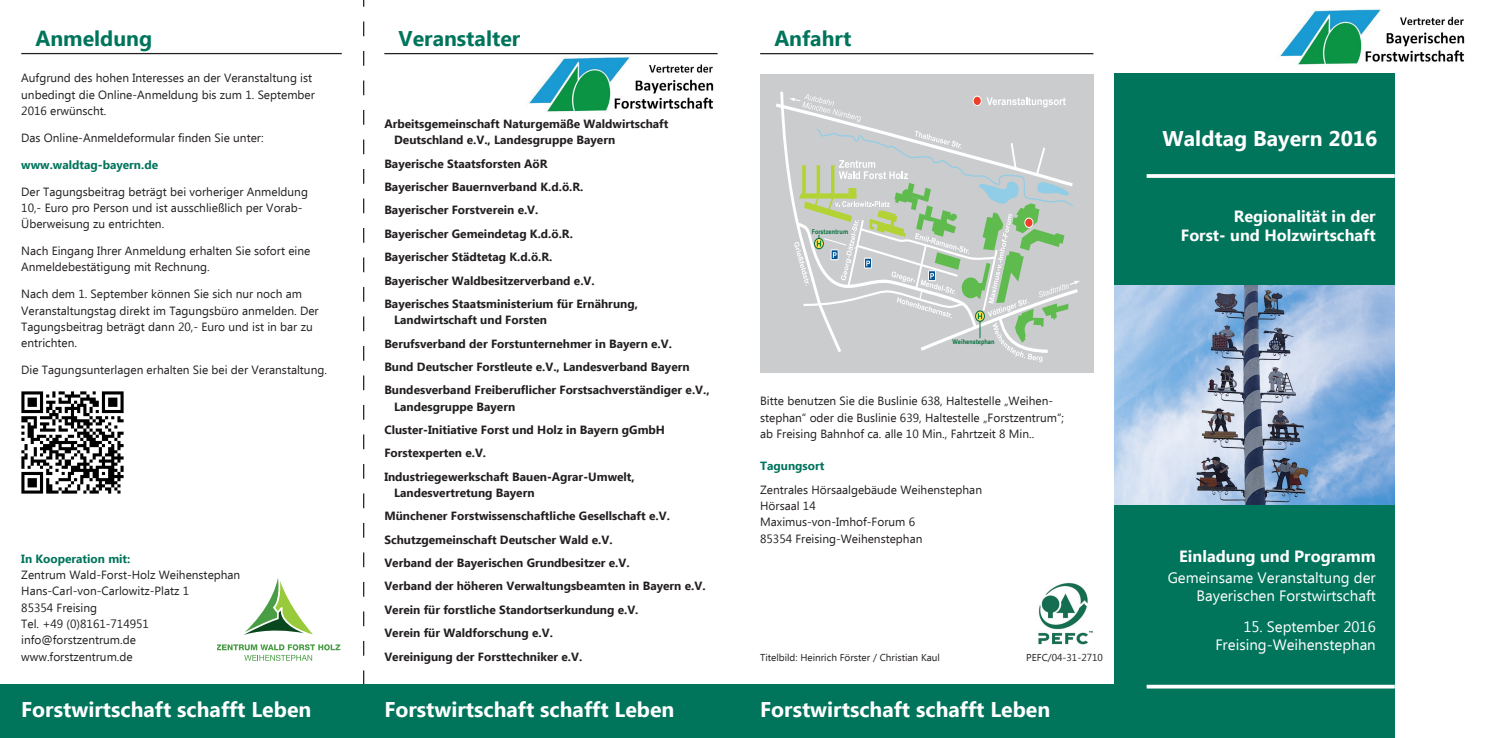
<style>
.page{position:relative;width:1487px;height:738px;background:#fff}
.page>*{position:absolute;margin:0;border:0;box-sizing:border-box;transform-origin:0 0}
.fließtext_8pt{font:700 21.25px "Ebrima";color:#fff}
.Headline_18pt{font:700 21.25px "Ebrima";color:#01745c}
.Headline_18pt-2{font:700 21.25px "Ebrima";color:#fff}
.t1{font:700 16.25px/19.5px "Ebrima";color:#fff;text-align:right}
.t2{font:15px/18px "Ebrima";color:#fff;text-align:right}
.Headline_17pt{font:700 11.88px/16.2px "Ebrima";color:#231f20}
.Headline_17pt-2{font:11.88px/16.2px "Ebrima";color:#231f20}
.Fließtext{font:11.88px/16.2px "Ebrima";color:#231f20}
.Headline_17pt-3{font:700 11.88px "Ebrima";color:#01745c}
.Headline_17pt-4{font:10px "Ebrima";color:#231f20}
.t3{font:700 7.12px "Corporate S";color:#006d38;scale:.87 1}
</style>
<div class="page">
<hr style="left:384px;top:53px;width:333px;height:1px;background:#231f20">
<hr style="left:760px;top:53px;width:333px;height:1px;background:#231f20">
<hr style="left:21px;top:53px;width:321px;height:1px;background:#231f20">
<div style="left:1114px;top:74px;width:280px;height:663px;background:#01745c"></div>
<svg style="left:1146px;top:174px;width:248px;height:4px"></svg>
<svg style="left:1146px;top:684px;width:248px;height:4px"></svg>
<svg style="left:363px;top:0;width:1px;height:684px"></svg>
<div style="left:760px;top:74px;width:333px;height:298px;background:#caccce"></div>
<svg style="left:776px;top:91px;width:304px;height:271px"></svg>
<div style="left:0;top:684px;width:1120px;height:53px;background:#01745c"></div>
<img style="left:1280px;top:9px;width:185px;height:56px">
<img style="left:529px;top:57px;width:185px;height:55px">
<svg style="left:245px;top:578px;width:68px;height:56px"></svg>
<svg style="left:218px;top:644px;width:122px;height:16px"></svg>
<img style="left:1114px;top:285px;width:280px;height:219px">
<img style="left:21px;top:391px;width:103px;height:103px">
<img style="left:1038px;top:582px;width:53px;height:62px">
<p class="Headline_18pt" style="left:35px;top:23px;width:118px">Anmeldung</p>
<p class="Headline_18pt" style="left:398px;top:23px;width:123px">Veranstalter</p>
<p class="Headline_18pt" style="left:774px;top:23px;width:78px">Anfahrt</p>
<p class="Headline_17pt-2" style="left:21px;top:71px;width:295px">Aufgrund des hohen Interesses an der Veranstaltung ist unbedingt die Online-Anmeldung bis zum 1. September<br>2016 erwünscht.</p>
<p class="Headline_17pt-2" style="left:21px;top:130px;width:244px">Das Online-Anmeldeformular finden Sie unter:</p>
<p class="Headline_17pt-3" style="left:21px;top:155px;width:138px">www.waldtag-bayern.de</p>
<p class="Headline_17pt-2" style="left:21px;top:184px;width:288px">Der Tagungsbeitrag beträgt bei vorheriger Anmeldung<br>10,- Euro pro Person und ist ausschließlich per Vorab-<br>Überweisung zu entrichten.</p>
<p class="Headline_17pt-2" style="left:21px;top:243px;width:290px">Nach Eingang Ihrer Anmeldung erhalten Sie sofort eine<br>Anmeldebestätigung mit Rechnung.</p>
<p class="Headline_17pt-2" style="left:21px;top:286px;width:299px">Nach dem 1. September können Sie sich nur noch am Veranstaltungstag direkt im Tagungsbüro anmelden. Der Tagungsbeitrag beträgt dann 20,- Euro und ist in bar zu entrichten.</p>
<p class="Headline_17pt-2" style="left:21px;top:362px;width:307px">Die Tagungsunterlagen erhalten Sie bei der Veranstaltung.</p>
<p class="Headline_17pt" style="left:394px;top:116px;width:276px;text-indent:-10px">Arbeitsgemeinschaft Naturgemäße Waldwirtschaft<br>Deutschland e.V., Landesgruppe Bayern</p>
<p class="Headline_17pt" style="left:384px;top:156px;width:165px">Bayerische Staatsforsten AöR</p>
<p class="Headline_17pt" style="left:384px;top:179px;width:201px">Bayerischer Bauernverband K.d.ö.R.</p>
<p class="Headline_17pt" style="left:384px;top:202px;width:156px">Bayerischer Forstverein e.V.</p>
<p class="Headline_17pt" style="left:384px;top:226px;width:190px">Bayerischer Gemeindetag K.d.ö.R.</p>
<p class="Headline_17pt" style="left:384px;top:249px;width:170px">Bayerischer Städtetag K.d.ö.R.</p>
<p class="Headline_17pt" style="left:384px;top:272px;width:212px">Bayerischer Waldbesitzerverband e.V.</p>
<p class="Headline_17pt" style="left:394px;top:296px;width:245px;text-indent:-10px">Bayerisches Staatsministerium für Ernährung,<br>Landwirtschaft und Forsten</p>
<p class="Headline_17pt" style="left:384px;top:335px;width:289px">Berufsverband der Forstunternehmer in Bayern e.V.</p>
<p class="Headline_17pt" style="left:384px;top:359px;width:307px">Bund Deutscher Forstleute e.V., Landesverband Bayern</p>
<p class="Headline_17pt" style="left:394px;top:382px;width:317px;text-indent:-10px">Bundesverband Freiberuflicher Forstsachverständiger e.V.,<br>Landesgruppe Bayern</p>
<p class="Headline_17pt" style="left:384px;top:422px;width:282px">Cluster-Initiative Forst und Holz in Bayern gGmbH</p>
<p class="Headline_17pt" style="left:384px;top:445px;width:103px">Forstexperten e.V.</p>
<p class="Headline_17pt" style="left:394px;top:468px;width:242px;text-indent:-10px">Industriegewerkschaft Bauen-Agrar-Umwelt,<br>Landesvertretung Bayern</p>
<p class="Headline_17pt" style="left:384px;top:508px;width:287px">Münchener Forstwissenschaftliche Gesellschaft e.V.</p>
<p class="Headline_17pt" style="left:384px;top:531px;width:230px">Schutzgemeinschaft Deutscher Wald e.V.</p>
<p class="Headline_17pt" style="left:384px;top:555px;width:247px">Verband der Bayerischen Grundbesitzer e.V.</p>
<p class="Headline_17pt" style="left:384px;top:578px;width:323px">Verband der höheren Verwaltungsbeamten in Bayern e.V.</p>
<p class="Headline_17pt" style="left:384px;top:601px;width:256px">Verein für forstliche Standortserkundung e.V.</p>
<p class="Headline_17pt" style="left:384px;top:625px;width:170px">Verein für Waldforschung e.V.</p>
<p class="Headline_17pt" style="left:384px;top:648px;width:199px">Vereinigung der Forsttechniker e.V.</p>
<p class="t3" style="left:811px;top:227px;width:43px">Forstzentrum</p>
<p class="t3" style="left:952px;top:337px;width:50px">Weihenstephan</p>
<p class="Fließtext" style="left:760px;top:393px;width:305px">Bitte benutzen Sie die Buslinie 638, Haltestelle „Weihen&shy;stephan“ oder die Buslinie 639, Haltestelle „Forstzentrum“;</p>
<p class="Fließtext" style="left:760px;top:426px;width:275px">ab Freising Bahnhof ca. alle 10 Min., Fahrtzeit 8 Min..</p>
<p class="Headline_17pt-3" style="left:760px;top:457px;width:66px">Tagungsort</p>
<p class="Fließtext" style="left:760px;top:482px;width:223px">Zentrales Hörsaalgebäude Weihenstephan</p>
<p class="Fließtext" style="left:760px;top:498px;width:57px">Hörsaal 14</p>
<p class="Fließtext" style="left:760px;top:514px;width:156px">Maximus-von-Imhof-Forum 6</p>
<p class="Fließtext" style="left:760px;top:530px;width:164px">85354 Freising-Weihenstephan</p>
<p class="Headline_17pt-3" style="left:21px;top:549px;width:111px">In Kooperation mit:</p>
<p class="Headline_17pt-2" style="left:21px;top:567px;width:220px">Zentrum Wald-Forst-Holz Weihenstephan</p>
<p class="Headline_17pt-2" style="left:21px;top:583px;width:169px">Hans-Carl-von-Carlowitz-Platz 1</p>
<p class="Headline_17pt-2" style="left:21px;top:599px;width:77px">85354 Freising</p>
<p class="Headline_17pt-2" style="left:21px;top:616px;width:129px">Tel. +49 (0)8161-714951</p>
<p class="Headline_17pt-2" style="left:21px;top:632px;width:116px">info@forstzentrum.de</p>
<p class="Headline_17pt-2" style="left:21px;top:648px;width:113px">www.forstzentrum.de</p>
<p class="Headline_17pt-4" style="left:1026px;top:649px;width:78px">PEFC/04-31-2710</p>
<p class="Headline_17pt-4" style="left:760px;top:649px;width:181px">Titelbild: Heinrich Förster / Christian Kaul</p>
<p class="fließtext_8pt" style="left:21px;top:693px;width:291px">Forstwirtschaft schafft Leben</p>
<p class="fließtext_8pt" style="left:384px;top:693px;width:291px">Forstwirtschaft schafft Leben</p>
<p class="fließtext_8pt" style="left:760px;top:693px;width:291px">Forstwirtschaft schafft Leben</p>
<p class="Headline_18pt-2" style="left:1162px;top:123px;width:216px">Waldtag Bayern 2016</p>
<p class="t1" style="left:1180px;top:207px;width:196px">Regionalität in der<br>Forst- und Holzwirtschaft</p>
<p class="t1" style="left:1179px;top:547px;width:198px">Einladung und Programm</p>
<p class="t2" style="left:1167px;top:569px;width:210px">Gemeinsame Veranstaltung der<br>Bayerischen Forstwirtschaft</p>
<p class="t2" style="left:1243px;top:617px;width:134px">15. September 2016</p>
<p class="t2" style="left:1215px;top:635px;width:162px">Freising-Weihenstephan</p>
</div>
